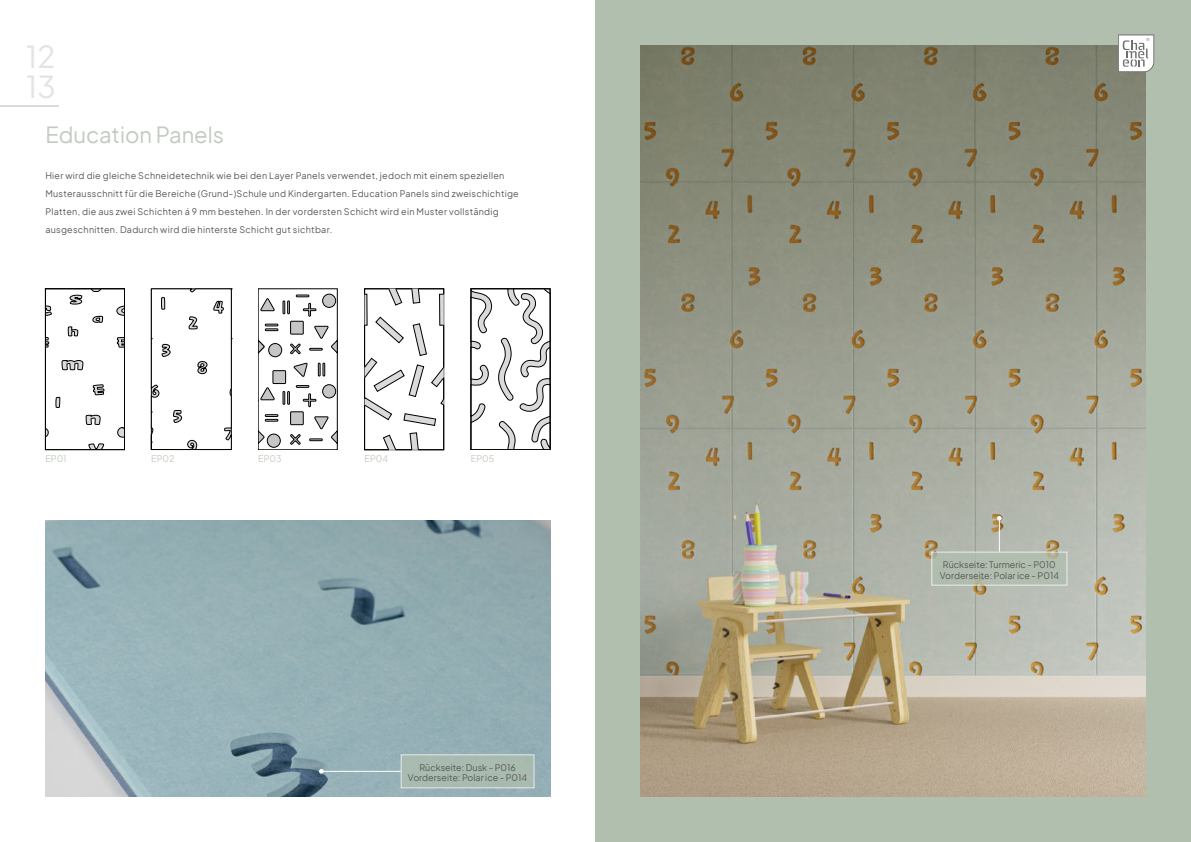
<style>
.page{position:relative;width:1191px;height:842px;background:#fff}
.page>*{position:absolute;margin:0;border:0;box-sizing:border-box;transform-origin:0 0}
.t1{font:30px/30px "Plus Jakarta Sans";color:#e3e3e3}
.t2{font:22px "Plus Jakarta Sans";color:#c1cbbe}
.t3{font:9px/18px "Plus Jakarta Sans";letter-spacing:.03em;color:#575756}
.t4{font:9px/10.8px "Plus Jakarta Sans";color:#575756;text-align:center}
.t5{font:9px "Plus Jakarta Sans";color:#c1cbbe}
</style>
<div class="page">
<div style="left:595px;top:0;width:596px;height:842px;background:#b0bfae"></div>
<img style="left:641px;top:45px;width:504px;height:752px">
<hr style="left:0;top:106px;width:59px;height:1px;background:#b0bfae">
<svg style="left:47px;top:289px;width:78px;height:161px"></svg>
<div style="left:45px;top:289px;width:79px;height:161px;border:1px solid #000"></div>
<div style="left:269px;top:343px;width:13px;height:14px;border:1px solid #000;border-radius:50%"></div>
<div style="left:267px;top:434px;width:13px;height:13px;background:#c6c6c6;border-radius:50%"></div>
<div style="left:267px;top:434px;width:13px;height:13px;border:1px solid #000;border-radius:50%"></div>
<svg style="left:258px;top:294px;width:79px;height:60px"></svg>
<svg style="left:258px;top:363px;width:79px;height:81px"></svg>
<svg style="left:151px;top:289px;width:81px;height:161px"></svg>
<svg style="left:364px;top:317px;width:80px;height:134px"></svg>
<div style="left:439px;top:294px;width:5px;height:31px;background:#dadada"></div>
<div style="left:439px;top:294px;width:5px;height:31px;border:1px solid #000"></div>
<svg style="left:364px;top:289px;width:80px;height:16px"></svg>
<svg style="left:471px;top:289px;width:79px;height:161px"></svg>
<img style="left:45px;top:521px;width:505px;height:276px">
<div style="left:931px;top:552px;width:136px;height:34px;background:#b0bfae;border:1px solid #fff"></div>
<svg style="left:997px;top:516px;width:4px;height:5px"></svg>
<hr style="left:998px;top:518px;width:1px;height:34px;background:#fff">
<div style="left:401px;top:754px;width:133px;height:34px;background:#a9bbaf;border:1px solid #fff"></div>
<svg style="left:319px;top:769px;width:5px;height:5px"></svg>
<hr style="left:321px;top:771px;width:80px;height:1px;background:#fff">
<svg style="left:1118px;top:35px;width:36px;height:37px"></svg>
<h1 class="t1" style="left:26px;top:40px;width:31px">12<br>13</h1>
<h2 class="t2" style="left:45px;top:117px;width:180px">Education Panels</h2>
<p class="t3" style="left:45px;top:166px;width:475px">Hier wird die gleiche Schneidetechnik wie bei den Layer Panels verwendet, jedoch mit einem speziellen Musterausschnitt für die Bereiche (Grund-)Schule und Kindergarten. Education Panels sind zweischichtige Platten, die aus zwei Schichten á 9 mm bestehen. In der vordersten Schicht wird ein Muster vollständig ausgeschnitten. Dadurch wird die hinterste Schicht gut sichtbar.</p>
<p class="t5" style="left:45px;top:452px;width:23px">EP01</p>
<p class="t5" style="left:151px;top:452px;width:25px">EP02</p>
<p class="t5" style="left:258px;top:452px;width:25px">EP03</p>
<p class="t5" style="left:364px;top:452px;width:25px">EP04</p>
<p class="t5" style="left:471px;top:452px;width:25px">EP05</p>
<p class="t4" style="left:408px;top:761px;width:121px">Rückseite: Dusk - P016<br>Vorderseite: Polar ice - P014</p>
<p class="t4" style="left:939px;top:559px;width:121px">Rückseite: Turmeric - P010<br>Vorderseite: Polar ice - P014</p>
</div>
